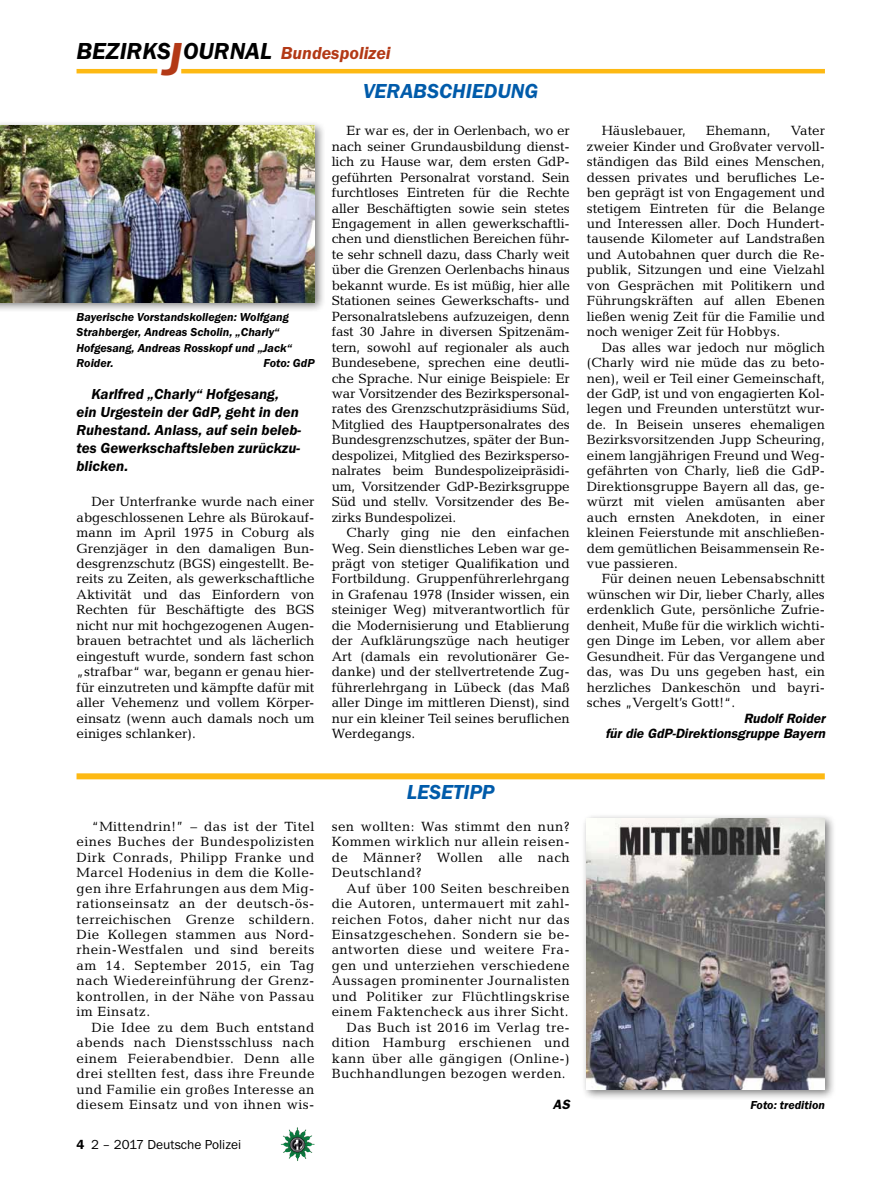
<style>
.page{position:relative;width:893px;height:1191px;background:#fff}
.page>*{position:absolute;margin:0;border:0;box-sizing:border-box;transform-origin:0 0}
.t1{font:italic 600 24px "Franklin Gothic Itc T";color:#000}
._01__RUBRIKENZEILE_o{font:italic 600 21px "Franklin Gothic Itc T";color:#005baa}
._01__RUBRIKENZEILE_m{font:italic 600 21px "Franklin Gothic Itc T";color:#005baa}
._08__VORSPANN{font:italic 600 15px/18px "Franklin Gothic Itc T";color:#000}
._09__GRUNDTEXT___Blo{font:13.5px/15.5px "Candida";color:#000;text-align:justify}
._13__UNTERSCHRIFT_Ar{font:italic 600 13.5px/15.5px "Franklin Gothic";color:#000;text-align:right}
.t2{font:13.5px "Franklin Gothic Itc T";color:#000}
._12__BILDUNTERSCHRIF{font:italic 600 12px/15.5px "Franklin Gothic Itc T";color:#000}
.s1{font-size:48px;color:#b33916}
.s2{font-size:18px;color:#b33916}
.s3{font-weight:600}
</style>
<div class="page">
<img style="left:281px;top:1128px;width:16px;height:24px">
<hr style="left:77px;top:69px;width:80px;height:4px;background:#fdb913">
<hr style="left:181px;top:69px;width:644px;height:4px;background:#fdb913">
<div style="left:0;top:120px;width:326px;height:193px;background:#000;opacity:.5"></div>
<img style="left:0;top:125px;width:315px;height:177px">
<div style="left:582px;top:813px;width:254px;height:288px;background:#000;opacity:.5"></div>
<img style="left:587px;top:819px;width:238px;height:270px">
<div style="left:77px;top:773px;width:748px;height:6px;background:#fdb913"></div>
<h1 class="t1" style="left:77px;top:37px;width:316px">BEZIRKS<span class="s1">J</span>OURNAL <span class="s2">Bundespolizei</span></h1>
<p class="_01__RUBRIKENZEILE_o" style="left:363px;top:79px;width:177px">VERABSCHIEDUNG</p>
<p class="_12__BILDUNTERSCHRIF" style="left:77px;top:309px;width:217px">Bayerische Vorstandskollegen: Wolfgang Strahberger, Andreas Scholin, „Charly“ Hofgesang, Andreas Rosskopf und „Jack“ Roider.</p>
<p class="_12__BILDUNTERSCHRIF" style="left:263px;top:355px;width:53px">Foto: GdP</p>
<p class="_08__VORSPANN" style="left:77px;top:385px;width:226px;text-indent:15px">Karlfred „Charly“ Hofgesang, ein Urgestein der GdP, geht in den<br>Ruhestand. Anlass, auf sein beleb&shy;tes Gewerkschaftsleben zurückzu&shy;blicken.</p>
<p class="_09__GRUNDTEXT___Blo" style="left:77px;top:494px;width:239px;text-indent:15px">Der Unterfranke wurde nach einer abgeschlossenen Lehre als Bürokauf&shy;mann im April 1975 in Coburg als Grenzjäger in den damaligen Bun&shy;desgrenzschutz (BGS) eingestellt. Be&shy;reits zu Zeiten, als gewerkschaftliche Aktivität und das Einfordern von Rechten für Beschäftigte des BGS nicht nur mit hochgezogenen Augen&shy;brauen betrachtet und als lächerlich eingestuft wurde, sondern fast schon „strafbar“ war, begann er genau hier&shy;für einzutreten und kämpfte dafür mit aller Vehemenz und vollem Körper&shy;einsatz (wenn auch damals noch um einiges schlanker).</p>
<p class="_09__GRUNDTEXT___Blo" style="left:332px;top:123px;width:240px;text-indent:15px">Er war es, der in Oerlenbach, wo er nach seiner Grundausbildung dienst&shy;lich zu Hause war, dem ersten GdP&shy;geführten Personalrat vorstand. Sein furchtloses Eintreten für die Rechte aller Beschäftigten sowie sein stetes Engagement in allen gewerkschaftli&shy;chen und dienstlichen Bereichen führ&shy;te sehr schnell dazu, dass Charly weit über die Grenzen Oerlenbachs hinaus bekannt wurde. Es ist müßig, hier alle Stationen seines Gewerkschafts- und Personalratslebens aufzuzeigen, denn fast 30 Jahre in diversen Spitzenäm&shy;tern, sowohl auf regionaler als auch Bundesebene, sprechen eine deutli&shy;che Sprache. Nur einige Beispiele: Er war Vorsitzender des Bezirkspersonal&shy;rates des Grenzschutzpräsidiums Süd, Mitglied des Hauptpersonalrates des Bundesgrenzschutzes, später der Bun&shy;despolizei, Mitglied des Bezirksperso&shy;nalrates beim Bundespolizeipräsidi&shy;um, Vorsitzender GdP-Bezirksgruppe Süd und stellv. Vorsitzender des Be&shy;zirks Bundespolizei.</p>
<p class="_09__GRUNDTEXT___Blo" style="left:332px;top:525px;width:240px;text-indent:15px">Charly ging nie den einfachen Weg. Sein dienstliches Leben war ge&shy;prägt von stetiger Qualifikation und Fortbildung. Gruppenführerlehrgang in Grafenau 1978 (Insider wissen, ein steiniger Weg) mitverantwortlich für die Modernisierung und Etablierung der Aufklärungszüge nach heutiger Art (damals ein revolutionärer Ge&shy;danke) und der stellvertretende Zug&shy;führerlehrgang in Lübeck (das Maß aller Dinge im mittleren Dienst), sind nur ein kleiner Teil seines beruflichen Werdegangs.</p>
<p class="_09__GRUNDTEXT___Blo" style="left:602px;top:123px;width:86px">Häuslebauer,</p>
<p class="_09__GRUNDTEXT___Blo" style="left:706px;top:123px;width:66px">Ehemann,</p>
<p class="_09__GRUNDTEXT___Blo" style="left:587px;top:123px;width:240px;text-indent:204px">Vater zweier Kinder und Großvater vervoll&shy;ständigen das Bild eines Menschen, dessen privates und berufliches Le&shy;ben geprägt ist von Engagement und stetigem Eintreten für die Belange und Interessen aller. Doch Hundert&shy;tausende Kilometer auf Landstraßen und Autobahnen quer durch die Re&shy;publik, Sitzungen und eine Vielzahl von Gesprächen mit Politikern und Führungskräften auf allen Ebenen ließen wenig Zeit für die Familie und noch weniger Zeit für Hobbys.</p>
<p class="_09__GRUNDTEXT___Blo" style="left:587px;top:339px;width:240px;text-indent:15px">Das alles war jedoch nur möglich (Charly wird nie müde das zu beto&shy;nen), weil er Teil einer Gemeinschaft, der GdP, ist und von engagierten Kol&shy;legen und Freunden unterstützt wur&shy;de. In Beisein unseres ehemaligen Bezirksvorsitzenden Jupp Scheuring, einem langjährigen Freund und Weg&shy;gefährten von Charly, ließ die GdP-Direktionsgruppe Bayern all das, ge&shy;würzt mit vielen amüsanten aber auch ernsten Anekdoten, in einer kleinen Feierstunde mit anschließen&shy;dem gemütlichen Beisammensein Re&shy;vue passieren.</p>
<p class="_09__GRUNDTEXT___Blo" style="left:587px;top:571px;width:240px;text-indent:15px">Für deinen neuen Lebensabschnitt wünschen wir Dir, lieber Charly, alles erdenklich Gute, persönliche Zufrie&shy;denheit, Muße für die wirklich wichti&shy;gen Dinge im Leben, vor allem aber Gesundheit. Für das Vergangene und das, was Du uns gegeben hast, ein herzliches Dankeschön und bayri&shy;sches „Vergelt’s Gott!“.</p>
<p class="_13__UNTERSCHRIFT_Ar" style="left:605px;top:710px;width:221px">Rudolf Roider<br>für die GdP-Direktionsgruppe Bayern</p>
<p class="_09__GRUNDTEXT___Blo" style="left:77px;top:818px;width:239px;text-indent:15px">“Mittendrin!” – das ist der Titel eines Buches der Bundespolizisten Dirk Conrads, Philipp Franke und Marcel Hodenius in dem die Kolle&shy;gen ihre Erfahrungen aus dem Mig&shy;rationseinsatz an der deutsch-ös&shy;terreichischen Grenze schildern.<br>Die Kollegen stammen aus Nord&shy;rhein-Westfalen und sind bereits am 14. September 2015, ein Tag nach Wiedereinführung der Grenz&shy;kontrollen, in der Nähe von Passau im Einsatz.</p>
<p class="_09__GRUNDTEXT___Blo" style="left:77px;top:1019px;width:239px;text-indent:15px">Die Idee zu dem Buch entstand abends nach Dienstsschluss nach einem Feierabendbier. Denn alle drei stellten fest, dass ihre Freunde und Familie ein großes Interesse an diesem Einsatz und von ihnen wis-</p>
<p class="t2" style="left:77px;top:1136px;width:166px"><span class="s3">4</span> 2 – 2017 Deutsche Polizei</p>
<p class="_01__RUBRIKENZEILE_m" style="left:407px;top:780px;width:89px">LESETIPP</p>
<p class="_09__GRUNDTEXT___Blo" style="left:332px;top:818px;width:240px">sen wollten: Was stimmt den nun?<br>Kommen wirklich nur allein reisen&shy;de Männer? Wollen alle nach Deutschland?</p>
<p class="_09__GRUNDTEXT___Blo" style="left:332px;top:880px;width:240px;text-indent:15px">Auf über 100 Seiten beschreiben die Autoren, untermauert mit zahl&shy;reichen Fotos, daher nicht nur das Einsatzgeschehen. Sondern sie be&shy;antworten diese und weitere Fra&shy;gen und unterziehen verschiedene Aussagen prominenter Journalisten und Politiker zur Flüchtlingskrise einem Faktencheck aus ihrer Sicht.</p>
<p class="_09__GRUNDTEXT___Blo" style="left:332px;top:1019px;width:240px;text-indent:15px">Das Buch ist 2016 im Verlag tre&shy;dition Hamburg erschienen und kann über alle gängigen (Online-)<br>Buchhandlungen bezogen werden.</p>
<p class="_13__UNTERSCHRIFT_Ar" style="left:553px;top:1096px;width:19px">AS</p>
<p class="_12__BILDUNTERSCHRIF" style="left:750px;top:1097px;width:76px">Foto: tredition</p>
</div>
